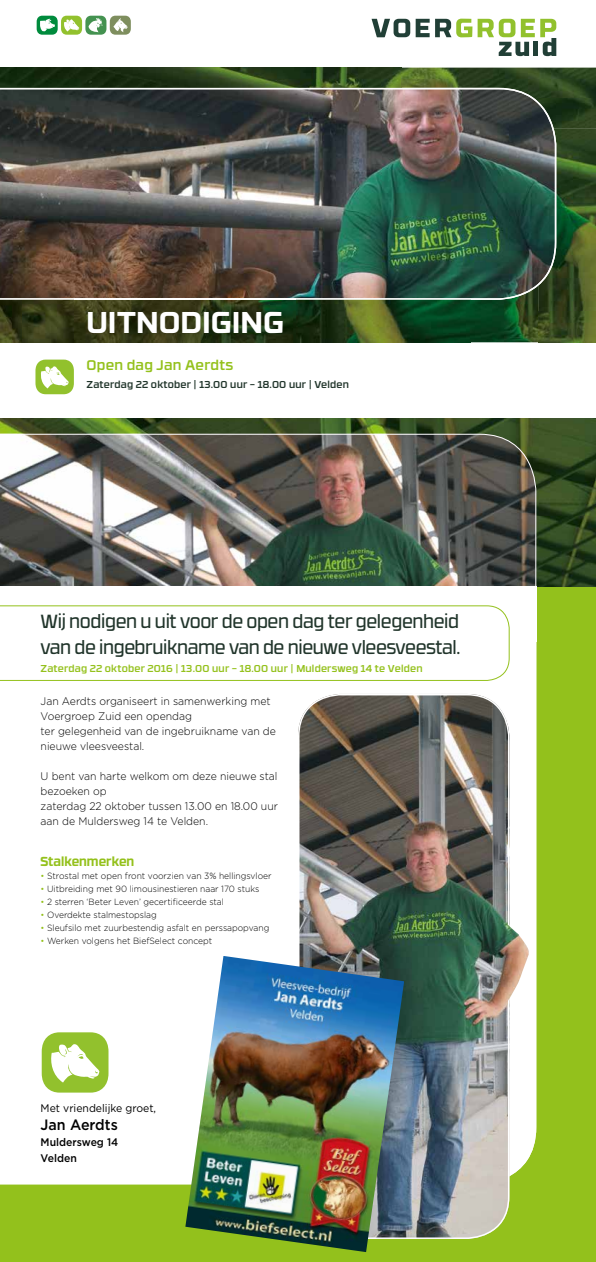
<style>
.page{position:relative;width:596px;height:1262px;background:#fff}
.page>*{position:absolute;margin:0;border:0;box-sizing:border-box;transform-origin:0 0}
.t1{font:700 30px "RB No 3.1";color:#fff}
.t2{font:19px/26px "RB No 3.1";letter-spacing:-.02em;color:#21352b;scale:.95 1}
.t3{font:500 15px "Gotham";color:#000;scale:.95 1}
.t4{font:500 14px "RB No 3.1";letter-spacing:.02em;color:#94c11c}
.t5{font:700 13px "RB No 3.1";color:#94c11c;scale:.95 1}
.t6{font:300 11px/15px "Gotham";color:#000;scale:.95 1}
.t7{font:11px "Gotham";color:#000;scale:.95 1}
.t8{font:500 11px/16px "Gotham";color:#000;scale:.95 1}
.t9{font:500 10px "RB No 3.1";letter-spacing:.02em;color:#94c11c}
.t10{font:500 10px "RB No 3.1";letter-spacing:.02em;color:#21352b}
.t11{font:300 9px "Gotham";color:#000;scale:.95 1}
.s1{color:#94c11c}
</style>
<div class="page">
<div style="left:85px;top:16px;width:21px;height:19px;background:#449250;border-radius:6px"></div>
<svg style="left:88px;top:18px;width:15px;height:14px"></svg>
<div style="left:110px;top:16px;width:21px;height:19px;background:#7e8e5e;border-radius:6px"></div>
<svg style="left:113px;top:18px;width:15px;height:14px"></svg>
<div style="left:37px;top:16px;width:21px;height:19px;background:#008b3d;border-radius:6px"></div>
<svg style="left:40px;top:19px;width:15px;height:12px"></svg>
<div style="left:61px;top:16px;width:21px;height:19px;background:#92c12d;border-radius:6px"></div>
<svg style="left:64px;top:19px;width:15px;height:13px"></svg>
<div style="left:533px;top:42px;width:5px;height:14px;background:#213f36"></div>
<svg style="left:371px;top:19px;width:58px;height:18px"></svg>
<svg style="left:435px;top:19px;width:99px;height:37px"></svg>
<svg style="left:540px;top:19px;width:16px;height:37px"></svg>
<img style="left:0;top:68px;width:401px;height:20px">
<img style="left:401px;top:68px;width:194px;height:30px">
<img style="left:0;top:300px;width:75px;height:42px">
<img style="left:556px;top:98px;width:39px;height:30px">
<img style="left:538px;top:128px;width:57px;height:214px">
<img style="left:295px;top:300px;width:174px;height:42px">
<img style="left:469px;top:300px;width:69px;height:42px">
<img style="left:0;top:88px;width:556px;height:212px">
<img style="left:75px;top:298px;width:220px;height:45px">
<div style="left:35px;top:359px;width:39px;height:35px;background:#92c12d;border-radius:11px"></div>
<svg style="left:41px;top:366px;width:28px;height:22px"></svg>
<div style="left:0;top:586px;width:595px;height:675px;background:#93c11c"></div>
<svg style="left:0;top:641px;width:536px;height:543px"></svg>
<img style="left:0;top:419px;width:595px;height:167px">
<img style="left:0;top:433px;width:536px;height:153px">
<div style="left:0;top:586px;width:536px;height:55px;background:#fff"></div>
<div style="left:42px;top:1032px;width:66px;height:60px;background:#92c12d;border-radius:19px"></div>
<svg style="left:51px;top:1044px;width:48px;height:38px"></svg>
<svg style="left:0;top:605px;width:509px;height:76px"></svg>
<img style="left:298px;top:694px;width:211px;height:544px">
<div style="left:298px;top:694px;width:211px;height:544px;border:2px solid #fff;border-radius:42px"></div>
<img style="left:477px;top:908px;width:51px;height:107px">
<img style="left:185px;top:955px;width:219px;height:297px">
<h1 class="t1" style="left:86px;top:298px;width:199px">UITNODIGING</h1>
<h3 class="t4" style="left:86px;top:354px;width:148px">Open dag Jan Aerdts</h3>
<p class="t10" style="left:86px;top:376px;width:264px">Zaterdag 22 oktober | 13.00 uur – 18.00 uur | Velden</p>
<h2 class="t2" style="left:40px;top:606px;width:443px">Wij nodigen u uit voor de open dag ter gelegenheid van de ingebruikname van de nieuwe vleesveestal.</h2>
<p class="t9" style="left:40px;top:660px;width:383px">Zaterdag 22 oktober 2016 | 13.00 uur – 18.00 uur | Muldersweg 14 te Velden</p>
<p class="t6" style="left:41px;top:693px;width:249px">Jan Aerdts organiseert in samenwerking met Voergroep Zuid een opendag<br>ter gelegenheid van de ingebruikname van de nieuwe vleesveestal.</p>
<p class="t6" style="left:41px;top:768px;width:251px">U bent van harte welkom om deze nieuwe stal bezoeken op<br>zaterdag 22 oktober tussen 13.00 en 18.00 uur aan de Muldersweg 14 te Velden.</p>
<h3 class="t5" style="left:40px;top:850px;width:100px">Stalkenmerken</h3>
<p class="t11" style="left:40px;top:870px;width:245px"><span class="s1">•</span> Strostal met open front voorzien van 3% hellingsvloer</p>
<p class="t11" style="left:40px;top:883px;width:232px"><span class="s1">•</span> Uitbreiding met 90 limousinestieren naar 170 stuks</p>
<p class="t11" style="left:40px;top:896px;width:194px"><span class="s1">•</span> 2 sterren ‘Beter Leven’ gecertificeerde stal</p>
<p class="t11" style="left:40px;top:909px;width:124px"><span class="s1">•</span> Overdekte stalmestopslag</p>
<p class="t11" style="left:40px;top:922px;width:242px"><span class="s1">•</span> Sleufsilo met zuurbestendig asfalt en perssapopvang</p>
<p class="t11" style="left:40px;top:935px;width:182px"><span class="s1">•</span> Werken volgens het BiefSelect concept</p>
<p class="t7" style="left:41px;top:1101px;width:123px">Met vriendelijke groet,</p>
<h3 class="t3" style="left:41px;top:1114px;width:83px">Jan Aerdts</h3>
<p class="t8" style="left:41px;top:1133px;width:83px">Muldersweg 14<br>Velden</p>
</div>
